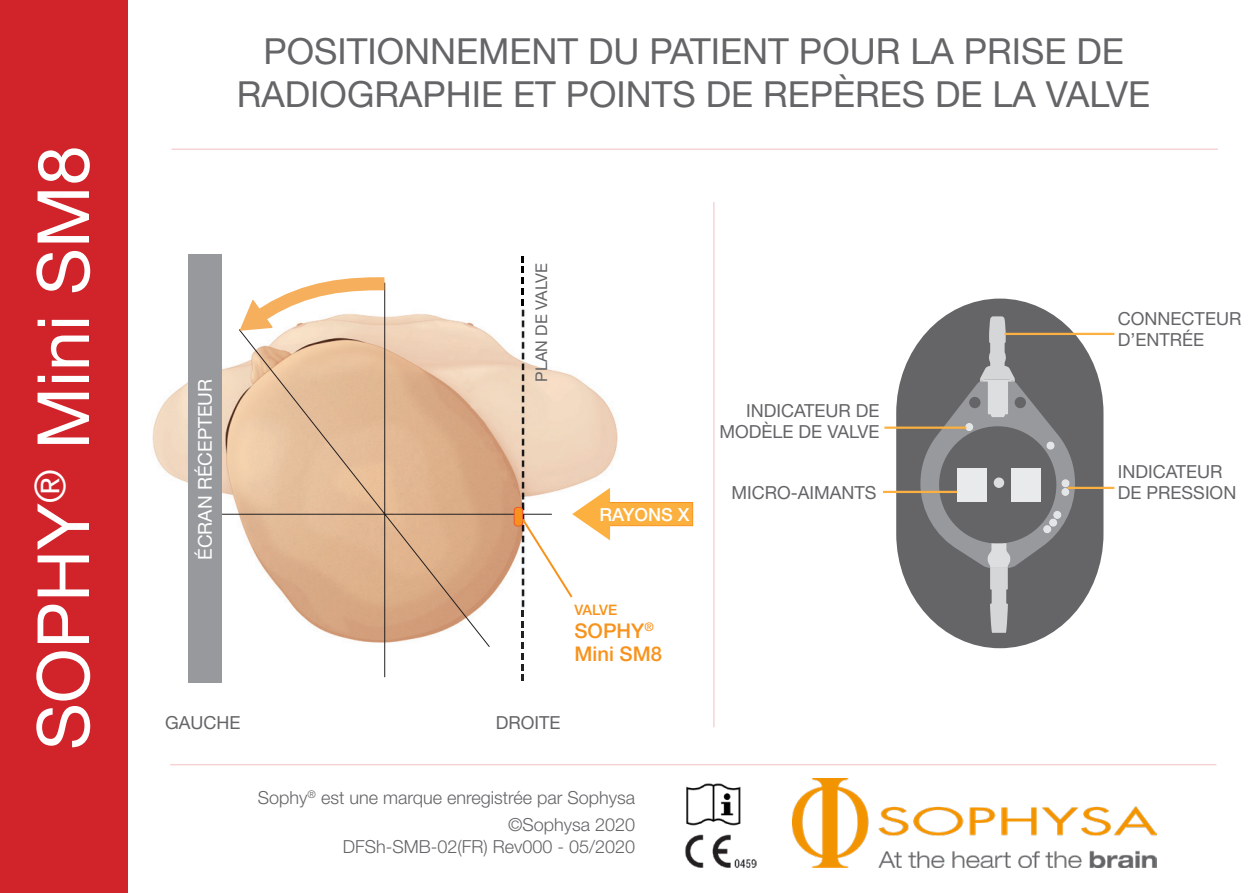
<style>
.page{position:relative;width:1259px;height:893px;background:#fff}
.page>*{position:absolute;margin:0;border:0;box-sizing:border-box;transform-origin:0 0}
.t1{font:72px "Helvetica Neue LT Std";color:#fff}
.t2{font:36px "Helvetica Neue LT Std";color:#656568}
.t3{font:500 20.4px "Helvetica Neue LT Std";color:#f7931d}
.t4{font:18.9px "Helvetica Neue LT Std";color:#fff}
.t5{font:18px "Helvetica Neue LT Std";color:#656568}
.t6{font:300 18px "Helvetica Neue LT Std";color:#656568}
.t7{font:500 18px "Helvetica Neue LT Std";color:#fff}
.t8{font:16.2px "Helvetica Neue LT Std";color:#656568}
.t9{font:500 14.4px "Helvetica Neue LT Std";letter-spacing:-.03em;color:#f7931d}
</style>
<div class="page">
<img style="left:152px;top:254px;width:533px;height:423px">
<svg style="left:222px;top:282px;width:330px;height:396px"></svg>
<div style="left:514px;top:507px;width:8px;height:19px;background:#f7931d;border-radius:3px"></div>
<div style="left:514px;top:507px;width:9px;height:19px;border:1px solid #f15929;border-radius:3px"></div>
<svg style="left:521px;top:256px;width:2px;height:49px"></svg>
<svg style="left:521px;top:610px;width:2px;height:71px"></svg>
<div style="left:175px;top:610px;width:12px;height:20px;background:#fff"></div>
<div style="left:223px;top:612px;width:12px;height:20px;background:#fff"></div>
<div style="left:177px;top:498px;width:33px;height:20px;background:#fff"></div>
<div style="left:189px;top:254px;width:33px;height:429px;background:#97999c"></div>
<hr style="left:713px;top:202px;width:1px;height:525px;background:#d1232a">
<hr style="left:170px;top:764px;width:1046px;height:1px;background:#d1232a">
<hr style="left:172px;top:148px;width:1046px;height:2px;background:#d1232a">
<div style="left:0;top:0;width:128px;height:893px;background:#d1232a"></div>
<svg style="left:896px;top:299px;width:207px;height:349px;fill:#656568"></svg>
<svg style="left:920px;top:316px;width:155px;height:317px;background:#7e7f81"></svg>
<div style="left:1061px;top:479px;width:8px;height:8px;background:#e4e5e7;border-radius:50%"></div>
<div style="left:1053px;top:511px;width:8px;height:8px;background:#e4e5e7;border-radius:50%"></div>
<div style="left:1046px;top:441px;width:8px;height:9px;background:#e4e5e7;border-radius:50%"></div>
<div style="left:1061px;top:488px;width:8px;height:8px;background:#e4e5e7;border-radius:50%"></div>
<div style="left:1049px;top:518px;width:8px;height:9px;background:#e4e5e7;border-radius:50%"></div>
<div style="left:1043px;top:525px;width:8px;height:8px;background:#e4e5e7;border-radius:50%"></div>
<img style="left:792px;top:779px;width:364px;height:88px">
<img style="left:686px;top:783px;width:55px;height:43px">
<img style="left:685px;top:834px;width:72px;height:33px">
<div style="left:598px;top:502px;width:94px;height:24px;background:#fbb03f;border:1px solid #f7931d"></div>
<svg style="left:237px;top:274px;width:150px;height:60px"></svg>
<svg style="left:520px;top:488px;width:90px;height:112px"></svg>
<hr style="left:1004px;top:333px;width:110px;height:2px;background:#fbb03f">
<hr style="left:1067px;top:487px;width:47px;height:2px;background:#fbb03f">
<hr style="left:884px;top:427px;width:82px;height:2px;background:#fbb03f">
<hr style="left:883px;top:491px;width:74px;height:2px;background:#fbb03f">
<p class="t1" style="left:20px;top:750px;width:606px;rotate:-90deg">SOPHY<sup>®</sup> Mini SM8</p>
<p class="t2" style="left:263px;top:29px;width:862px">POSITIONNEMENT DU PATIENT POUR LA PRISE DE</p>
<p class="t2" style="left:237px;top:72px;width:915px">RADIOGRAPHIE ET POINTS DE REPÈRES DE LA VALVE</p>
<p class="t4" style="left:194px;top:560px;width:183px;rotate:-90deg">ÉCRAN RÉCEPTEUR</p>
<p class="t8" style="left:531px;top:382px;width:120px;rotate:-90deg">PLAN DE VALVE</p>
<p class="t7" style="left:599px;top:503px;width:92px">RAYONS X</p>
<p class="t5" style="left:746px;top:400px;width:135px">INDICATEUR DE</p>
<p class="t5" style="left:719px;top:421px;width:161px">MODÈLE DE VALVE</p>
<p class="t5" style="left:1118px;top:308px;width:125px">CONNECTEUR</p>
<p class="t5" style="left:1118px;top:329px;width:88px">D’ENTRÉE</p>
<p class="t5" style="left:1118px;top:461px;width:106px">INDICATEUR</p>
<p class="t5" style="left:731px;top:482px;width:147px">MICRO-AIMANTS</p>
<p class="t5" style="left:1118px;top:482px;width:120px">DE PRESSION</p>
<p class="t9" style="left:574px;top:601px;width:44px">VALVE</p>
<p class="t3" style="left:574px;top:618px;width:81px">SOPHY<sup>®</sup></p>
<p class="t3" style="left:574px;top:642px;width:89px">Mini SM8</p>
<p class="t5" style="left:165px;top:711px;width:77px">GAUCHE</p>
<p class="t5" style="left:496px;top:711px;width:66px">DROITE</p>
<p class="t6" style="left:258px;top:787px;width:379px">Sophy<sup>®</sup> est une marque enregistrée par Sophysa</p>
<p class="t6" style="left:508px;top:814px;width:129px">©Sophysa 2020</p>
<p class="t6" style="left:343px;top:835px;width:294px">DFSh-SMB-02(FR) Rev000 - 05/2020</p>
</div>
